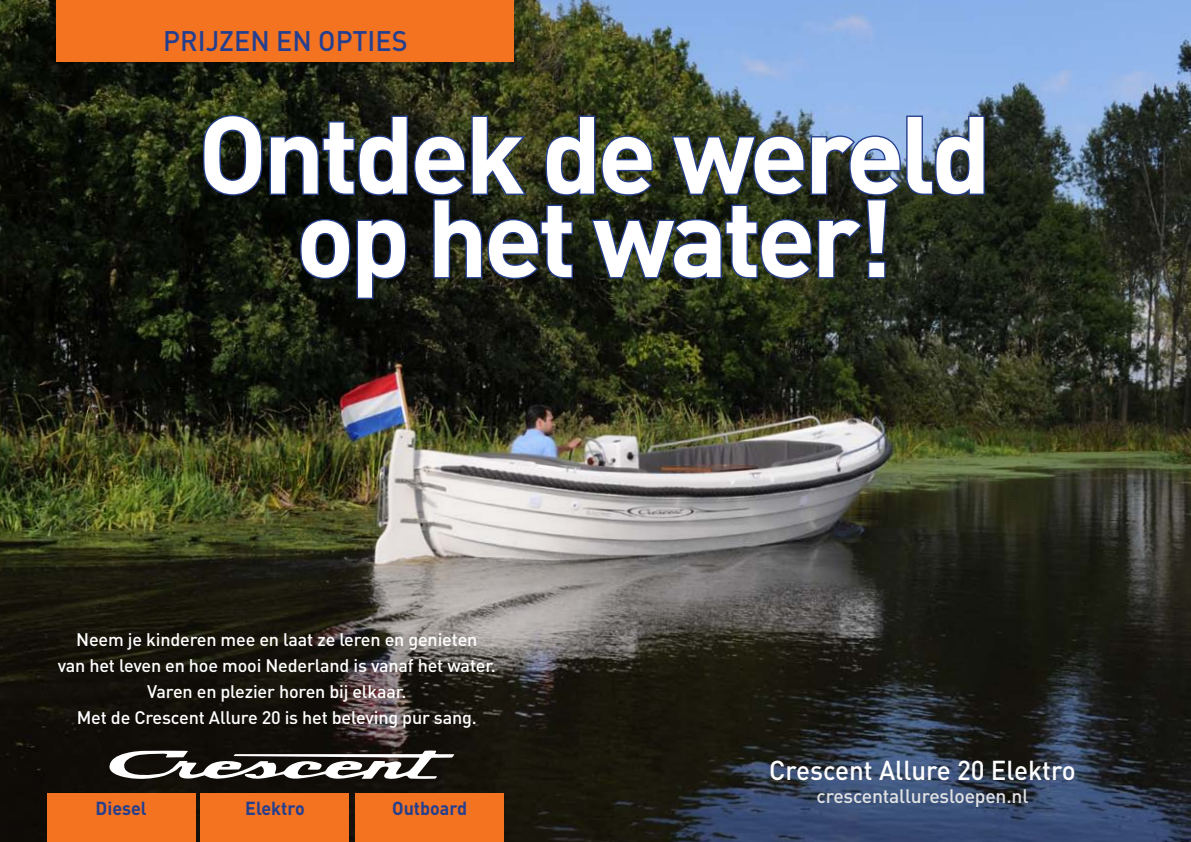
<style>
.page{position:relative;width:1191px;height:842px;background:#fff}
.page>*{position:absolute;margin:0;border:0;box-sizing:border-box;transform-origin:0 0}
.t1{font:700 107.6px/83.4px "DIN";letter-spacing:-.04em;color:#fff;text-align:center}
.t2{font:500 28px "DIN";color:#253f8e;scale:.96 1}
.t3{font:500 27px "DIN";color:#fff;scale:.96 1}
.t4{font:500 19.4px "DIN";letter-spacing:-.01em;color:#e1e2e4}
.t5{font:700 18.6px "DIN";color:#253f8e;scale:.96 1}
.t6{font:500 18px/26px "DIN";letter-spacing:-.01em;color:#fff;text-align:center}
</style>
<div class="page">
<img style="left:0;top:0;width:1191px;height:842px">
<svg style="left:109px;top:750px;width:345px;height:30px"></svg>
<div style="left:47px;top:793px;width:148px;height:49px;background:#f47321"></div>
<div style="left:201px;top:793px;width:148px;height:49px;background:#f47321"></div>
<div style="left:355px;top:793px;width:149px;height:49px;background:#f47321"></div>
<svg style="left:200px;top:114px;width:786px;height:186px;background:#252f2c"></svg>
<div style="left:57px;top:0;width:457px;height:62px;background:#f47321"></div>
<p class="t2" style="left:163px;top:23px;width:256px">PRIJZEN EN OPTIES</p>
<p class="t1" style="left:198px;top:108px;width:795px">Ontdek de wereld op het water!</p>
<p class="t6" style="left:58px;top:625px;width:440px">Neem je kinderen mee en laat ze leren en genieten<br>van het leven en hoe mooi Nederland is vanaf het water.<br>Varen en plezier horen bij elkaar.<br>Met de Crescent Allure 20 is het beleving pur sang.</p>
<p class="t5" style="left:96px;top:796px;width:55px">Diesel</p>
<p class="t5" style="left:245px;top:796px;width:64px">Elektro</p>
<p class="t5" style="left:392px;top:796px;width:80px">Outboard</p>
<p class="t3" style="left:769px;top:753px;width:321px">Crescent Allure 20 Elektro</p>
<p class="t4" style="left:816px;top:783px;width:213px">crescentalluresloepen.nl</p>
</div>
